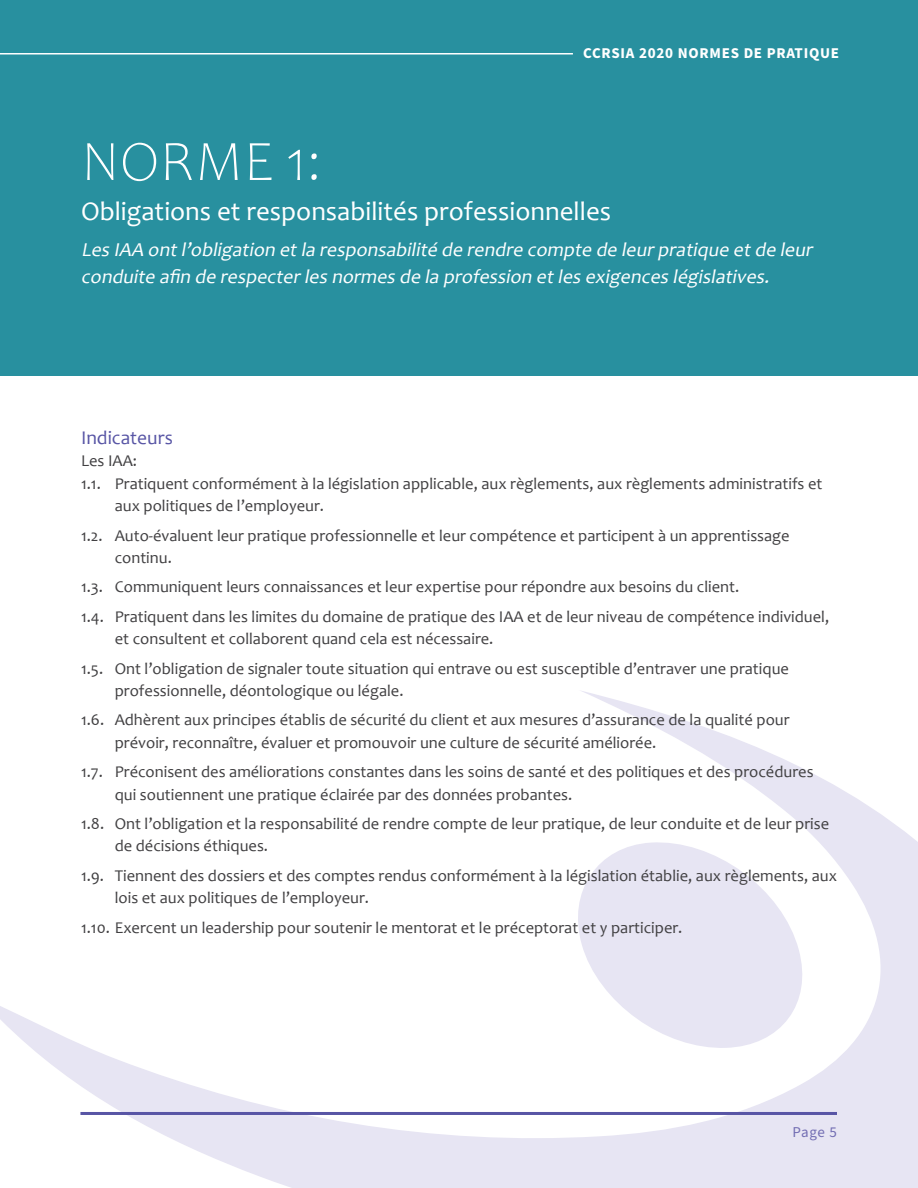
<style>
.page{position:relative;width:918px;height:1188px;background:#fff}
.page>*{position:absolute;margin:0;border:0;box-sizing:border-box;transform-origin:0 0}
.t1{font:300 57.6px "Candara";color:#fff}
.t2{font:27px "Candara";color:#fff}
.t3{font:italic 19.8px/27px "Candara";color:#fff}
.t4{font:19.5px "Candara";color:#5855a5}
.t5{font:16.5px/29.2px "Candara";color:#414042}
.t6{font:700 15px "Source Sans Pro";letter-spacing:.05em;color:#fff}
.t7{font:15px "Source Sans Pro";color:#736eb3}
</style>
<div class="page">
<svg style="left:0;top:691px;width:918px;height:497px"></svg>
<svg style="left:567px;top:839px;width:246px;height:211px;fill:#e7e5f3"></svg>
<hr style="left:80px;top:1112px;width:757px;height:3px;background:#5855a5">
<div style="left:0;top:0;width:918px;height:376px;background:#28909f"></div>
<hr style="left:0;top:53px;width:573px;height:2px;background:#fff">
<p class="t6" style="left:583px;top:43px;width:257px">CCRSIA 2020 NORMES DE PRATIQUE</p>
<h1 class="t1" style="left:81px;top:130px;width:242px">NORME 1:</h1>
<h2 class="t2" style="left:81px;top:195px;width:532px">Obligations et responsabilités professionnelles</h2>
<p class="t3" style="left:81px;top:235px;width:737px">Les IAA ontl’obligation etla responsabilité de rendre compte de leurpratique etde leur conduite afin de respecterles normes de la profession etles exigences législatives.</p>
<p class="t4" style="left:81px;top:425px;width:93px">Indicateurs</p>
<p class="t5" style="left:81px;top:446px;width:58px">Les IAA:</p>
<p class="t5" style="left:81px;top:469px;width:743px">1.1. Pratiquent conformément à la législation applicable, aux règlements, aux règlements administratifs et</p>
<p class="t5" style="left:115px;top:491px;width:211px">aux politiques de l’employeur.</p>
<p class="t5" style="left:115px;top:524px;width:676px;line-height:22.5px;text-indent:-34px">1.2. Auto-évaluent leur pratique professionnelle et leur compétence et participent à un apprentissage continu.</p>
<p class="t5" style="left:81px;top:572px;width:750px">1.3. Communiquent leurs connaissances et leur expertise pour répondre aux besoins du client.<br>1.4. Pratiquent dans les limites du domaine de pratique des IAA et de leur niveau de compétence individuel,</p>
<p class="t5" style="left:81px;top:624px;width:709px;text-indent:34px">et consultent et collaborent quand cela est nécessaire.<br>1.5. Ont l’obligation de signaler toute situation qui entrave ou est susceptible d’entraver une pratique</p>
<p class="t5" style="left:81px;top:676px;width:710px;text-indent:34px">professionnelle, déontologique ou légale.<br>1.6. Adhèrent aux principes établis de sécurité du client et aux mesures d’assurance de la qualité pour</p>
<p class="t5" style="left:81px;top:728px;width:734px;text-indent:34px">prévoir, reconnaître, évaluer et promouvoir une culture de sécurité améliorée.<br>1.7. Préconisent des améliorations constantes dans les soins de santé et des politiques et des procédures</p>
<p class="t5" style="left:81px;top:779px;width:750px;text-indent:34px">qui soutiennent une pratique éclairée par des données probantes.<br>1.8. Ont l’obligation et la responsabilité de rendre compte de leur pratique, de leur conduite et de leur prise</p>
<p class="t5" style="left:81px;top:831px;width:757px;text-indent:34px">de décisions éthiques.<br>1.9. Tiennent des dossiers et des comptes rendus conformément à la législation établie, aux règlements, aux</p>
<p class="t5" style="left:81px;top:882px;width:603px;line-height:30.2px;text-indent:34px">lois et aux politiques de l’employeur.<br>1.10. Exercent un leadership pour soutenir le mentorat et le préceptorat et y participer.</p>
<p class="t7" style="left:793px;top:1122px;width:46px">Page 5</p>
</div>
